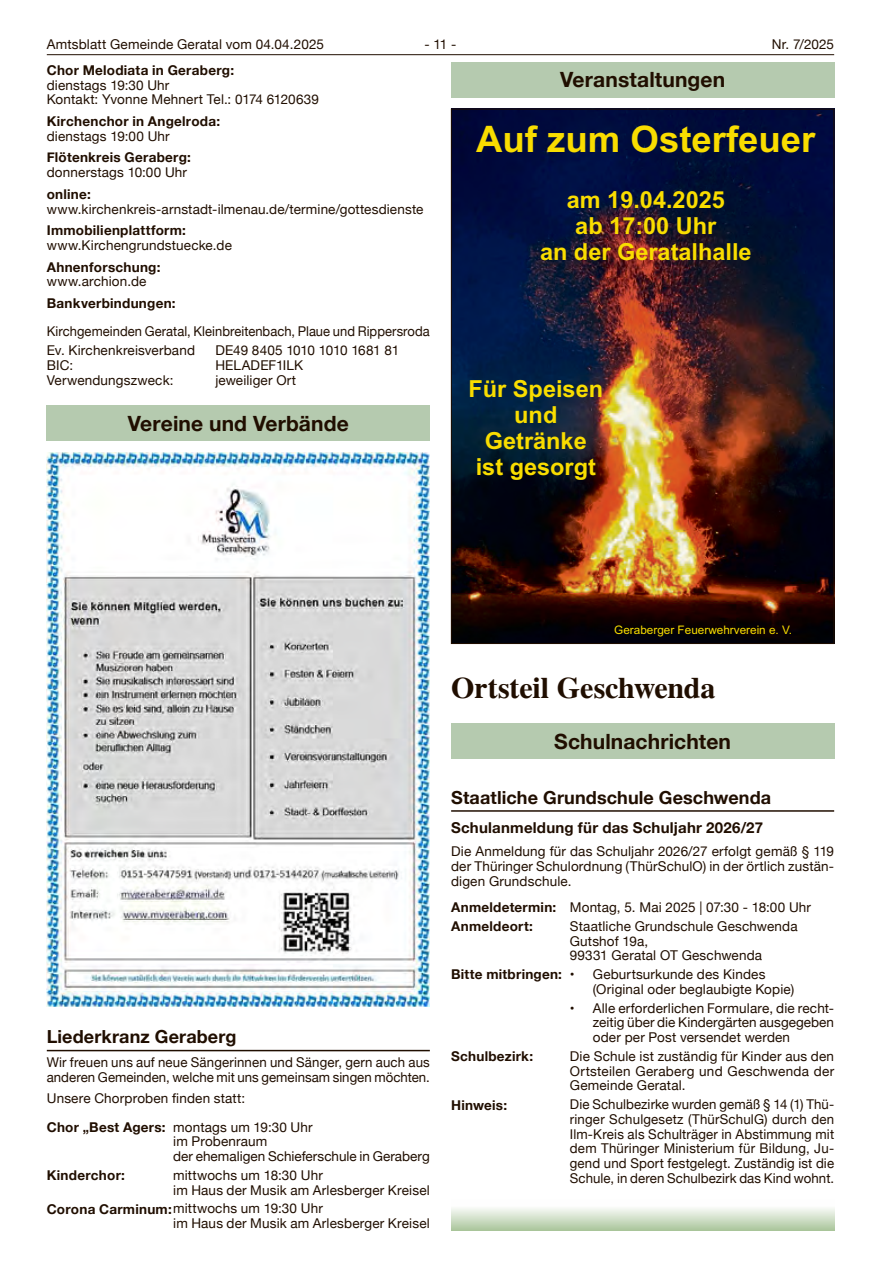
<style>
.page{position:relative;width:881px;height:1263px;background:#fff}
.page>*{position:absolute;margin:0;border:0;box-sizing:border-box;transform-origin:0 0}
.t1{font:700 36.6px "Nmfwgs Arial";color:#f9dd00}
.t2{font:700 30px "Times LT";letter-spacing:-.005em;color:#200e00}
.t3{font:700 23.55px/26.2px "Nmfwgs Arial";color:#f9dd00;text-align:center}
.t4{font:700 21px "Helvetica Neue";letter-spacing:.005em;color:#200e00}
.t5{font:700 18px "Helvetica Neue";letter-spacing:.005em;color:#200e00}
.t6{font:700 15px "Helvetica Neue";letter-spacing:.015em;color:#200e00}
.t7{font:13.5px/14.7px "Helvetica Neue";letter-spacing:.01em;color:#200e00}
.t8{font:700 13.5px "Helvetica Neue";letter-spacing:.02em;color:#200e00}
.t9{font:13.5px/18.9px "Helvetica Neue";letter-spacing:.01em;color:#200e00;scale:.96 1}
.t10{font:11.7px "Qdysxw Arial";color:#f9dd00}
.s1{font-weight:700}
.s2{font-weight:400}
</style>
<div class="page">
<hr style="left:47px;top:54px;width:786px;height:1px;background:#200e00">
<div style="left:451px;top:62px;width:382px;height:35px;background:#b5caaf"></div>
<img style="left:453px;top:111px;width:378px;height:531px">
<div style="left:451px;top:723px;width:382px;height:36px;background:#b5caaf"></div>
<hr style="left:451px;top:810px;width:382px;height:2px;background:#200e00">
<div style="left:47px;top:405px;width:382px;height:36px;background:#b5caaf"></div>
<hr style="left:47px;top:1050px;width:382px;height:1px;background:#200e00">
<img style="left:47px;top:452px;width:382px;height:555px">
<div style="left:451px;top:1199px;width:382px;height:32px;background:linear-gradient(to bottom,#fff,#afc9a1)"></div>
<p class="t7" style="left:47px;top:38px;width:278px">Amtsblatt Gemeinde Geratal vom 04.04.2025</p>
<p class="t7" style="left:424px;top:38px;width:33px">- 11 -</p>
<p class="t7" style="left:771px;top:38px;width:64px">Nr. 7/2025</p>
<h3 class="t4" style="left:560px;top:63px;width:166px">Veranstaltungen</h3>
<p class="t8" style="left:47px;top:59px;width:189px">Chor Melodiata in Geraberg:</p>
<p class="t7" style="left:47px;top:78px;width:273px">dienstags 19:30 Uhr<br>Kontakt: Yvonne Mehnert Tel.: 0174 6120639</p>
<p class="t8" style="left:47px;top:111px;width:175px">Kirchenchor in Angelroda:</p>
<p class="t7" style="left:47px;top:129px;width:124px">dienstags 19:00 Uhr</p>
<p class="t8" style="left:47px;top:147px;width:146px">Flötenkreis Geraberg:</p>
<p class="t7" style="left:47px;top:166px;width:142px">donnerstags 10:00 Uhr</p>
<p class="t8" style="left:47px;top:183px;width:45px">online:</p>
<p class="t7" style="left:47px;top:202px;width:378px">www.kirchenkreis-arnstadt-ilmenau.de/termine/gottesdienste</p>
<p class="t8" style="left:47px;top:220px;width:141px">Immobilienplattform:</p>
<p class="t7" style="left:47px;top:239px;width:186px">www.Kirchengrundstuecke.de</p>
<p class="t8" style="left:47px;top:256px;width:115px">Ahnenforschung:</p>
<p class="t7" style="left:47px;top:275px;width:101px">www.archion.de</p>
<p class="t8" style="left:47px;top:293px;width:130px">Bankverbindungen:</p>
<p class="t9" style="left:47px;top:323px;width:400px">Kirchgemeinden Geratal, Kleinbreitenbach, Plaue und Rippersroda<br>Ev. Kirchenkreisverband</p>
<p class="t7" style="left:47px;top:359px;width:128px">BIC:<br>Verwendungszweck:</p>
<h1 class="t1" style="left:476px;top:114px;width:341px">Auf zum Osterfeuer</h1>
<h3 class="t3" style="left:566px;top:186px;width:160px">am 19.04.2025 ab 17:00 Uhr</h3>
<h3 class="t3" style="left:539px;top:239px;width:213px">an der Geratalhalle</h3>
<p class="t7" style="left:215px;top:344px;width:185px">DE49 8405 1010 1010 1681 81<br>HELADEF1ILK<br>jeweiliger Ort</p>
<h3 class="t4" style="left:128px;top:407px;width:222px">Vereine und Verbände</h3>
<h3 class="t3" style="left:468px;top:376px;width:136px">Für Speisen und<br>Getränke ist gesorgt</h3>
<p class="t10" style="left:614px;top:621px;width:179px">Geraberger Feuerwehrverein e. V.</p>
<h3 class="t5" style="left:47px;top:1023px;width:191px">Liederkranz Geraberg</h3>
<p class="t7" style="left:47px;top:1055px;width:384px">Wir freuen uns auf neue Sängerinnen und Sänger, gern auch aus anderen Gemeinden, welche mit uns gemeinsam singen möchten.</p>
<p class="t7" style="left:47px;top:1085px;width:267px;line-height:28.3px">Unsere Chorproben finden statt:<br><span class="s1">Chor „Best Agers:</span> montags um 19:30 Uhr</p>
<p class="t7" style="left:173px;top:1135px;width:258px">im Probenraum<br>der ehemaligen Schieferschule in Geraberg</p>
<p class="t8" style="left:47px;top:1165px;width:80px">Kinderchor:</p>
<p class="t7" style="left:173px;top:1168px;width:258px">mittwochs um 18:30 Uhr<br>im Haus der Musik am Arlesberger Kreisel</p>
<p class="t7" style="left:173px;top:1202px;width:258px;text-indent:-126px"><span class="s1">Corona Carminum:</span>mittwochs um 19:30 Uhr<br>im Haus der Musik am Arlesberger Kreisel</p>
<h2 class="t2" style="left:451px;top:670px;width:266px">Ortsteil Geschwenda</h2>
<h3 class="t4" style="left:554px;top:725px;width:178px">Schulnachrichten</h3>
<h3 class="t5" style="left:451px;top:783px;width:321px">Staatliche Grundschule Geschwenda</h3>
<p class="t6" style="left:451px;top:816px;width:313px">Schulanmeldung für das Schuljahr 2026/27</p>
<p class="t7" style="left:451px;top:845px;width:384px;text-align:justify">Die Anmeldung für das Schuljahr 2026/27 erfolgt gemäß § 119 der Thüringer Schulordnung (ThürSchulO) in der örtlich zustän&shy;digen Grundschule.</p>
<p class="t7" style="left:451px;top:898px;width:361px;line-height:19.5px"><span class="s1">Anmeldetermin:</span> Montag, 5. Mai 2025 | 07:30 - 18:00 Uhr<br><span class="s1">Anmeldeort:</span></p>
<p class="t7" style="left:569px;top:919px;width:229px">Staatliche Grundschule Geschwenda<br>Gutshof 19a,<br>99331 Geratal OT Geschwenda</p>
<p class="t8" style="left:451px;top:964px;width:125px">Bitte mitbringen: <span class="s2">•</span></p>
<p class="t7" style="left:592px;top:968px;width:203px">Geburtsurkunde des Kindes (Original oder beglaubigte Kopie)</p>
<p class="t7" style="left:592px;top:1001px;width:243px;text-align:justify;text-indent:-23px">• Alle erforderlichen Formulare, die recht&shy;zeitig über die Kindergärten ausgegeben oder per Post versendet werden</p>
<p class="t8" style="left:451px;top:1046px;width:83px">Schulbezirk:</p>
<p class="t7" style="left:569px;top:1049px;width:266px;text-align:justify">Die Schule ist zuständig für Kinder aus den Ortsteilen Geraberg und Geschwenda der Gemeinde Geratal.</p>
<p class="t8" style="left:451px;top:1094px;width:57px">Hinweis:</p>
<p class="t7" style="left:569px;top:1098px;width:266px;text-align:justify">Die Schulbezirke wurden gemäß § 14 (1) Thü&shy;ringer Schulgesetz (ThürSchulG) durch den Ilm-Kreis als Schulträger in Abstimmung mit dem Thüringer Ministerium für Bildung, Ju&shy;gend und Sport festgelegt. Zuständig ist die Schule, in deren Schulbezirk das Kind wohnt.</p>
</div>
